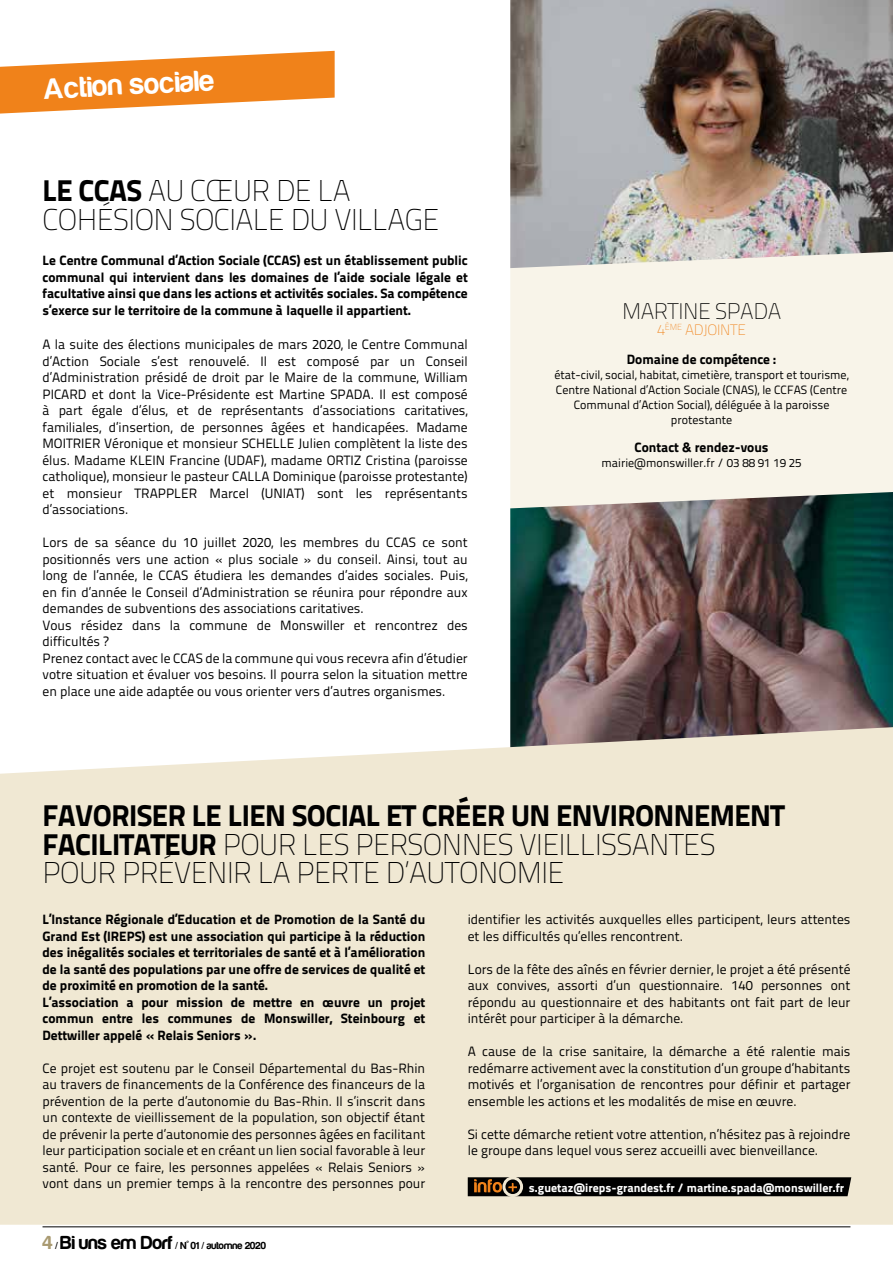
<style>
.page{position:relative;width:893px;height:1263px;background:#fff}
.page>*{position:absolute;margin:0;border:0;box-sizing:border-box;transform-origin:0 0}
.t1{font:30px/28.5px "Titillium Text 25 L 1 wt";letter-spacing:-.02em;color:#000}
.t2{font:30px "Titillium Text 25 L 999 wt";letter-spacing:-.02em;color:#000}
.t3{font:30px "Harabara";color:#fff}
.t4{font:22.5px "Titillium Text 25 L 1 wt";letter-spacing:-.02em;color:#000}
.t5{font:15px "Titillium Text 25 L 1 wt";letter-spacing:-.02em;color:#f0821a}
.t6{font:13.5px/16.5px "Titillium Text 25 L 400 wt";color:#000;text-align:justify}
.t7{font:13.5px/16.5px "Titillium Text 25 L 999 wt";color:#000;text-align:justify}
.t8{font:12px/15px "Titillium Text 25 L 400 wt";color:#000;text-align:center}
.t9{font:12px "Titillium Text 25 L 999 wt";color:#fff}
.t10{font:10.5px "Harabara";color:#000}
.s1{font-family:"Titillium Text 25 L 999 wt"}
.s2{font-size:19.5px;color:#a99a71}
.s3{font-size:19.5px}
</style>
<div class="page">
<hr style="left:43px;top:1226px;width:807px;height:1px;background:#000">
<svg style="left:0;top:51px;width:335px;height:63px"></svg>
<div style="left:510px;top:268px;width:383px;height:224px;background:#f8f4e9"></div>
<img style="left:510px;top:0;width:383px;height:268px">
<img style="left:510px;top:492px;width:383px;height:235px">
<div style="left:0;top:727px;width:893px;height:498px;background:#f0e8d3"></div>
<svg style="left:468px;top:1177px;width:383px;height:19px;background:#0c0905"></svg>
<div style="left:502px;top:1176px;width:21px;height:21px;border:3px solid #f0e8d3;border-radius:50%"></div>
<h1 class="t3" style="left:43px;top:73px;width:172px;rotate:-3deg">Action sociale</h1>
<h1 class="t1" style="left:43px;top:175px;width:398px"><span class="s1">LE CCAS</span> AU CŒUR DE LA<br>COHÉSION SOCIALE DU VILLAGE</h1>
<p class="t7" style="left:43px;top:251px;width:427px">Le Centre Communal d’Action Sociale (CCAS) est un établissement public communal qui intervient dans les domaines de l’aide sociale légale et facultative ainsi que dans les actions et activités sociales. Sa compétence s’exerce sur le territoire de la commune à laquelle il appartient.</p>
<p class="t6" style="left:43px;top:336px;width:427px">A la suite des élections municipales de mars 2020, le Centre Communal d’Action Sociale s’est renouvelé. Il est composé par un Conseil d’Administration présidé de droit par le Maire de la commune, William PICARD et dont la Vice-Présidente est Martine SPADA. Il est composé à part égale d’élus, et de représentants d’associations caritatives, familiales, d’insertion, de personnes âgées et handicapées. Madame MOITRIER Véronique et monsieur SCHELLE Julien complètent la liste des élus. Madame KLEIN Francine (UDAF), madame ORTIZ Cristina (paroisse catholique), monsieur le pasteur CALLA Dominique (paroisse protestante) et monsieur TRAPPLER Marcel (UNIAT) sont les représentants d’associations.</p>
<p class="t6" style="left:43px;top:534px;width:427px;text-align:left">Lors de sa séance du 10 juillet 2020, les membres du CCAS ce sont positionnés vers une action « plus sociale » du conseil. Ainsi, tout au long de l’année, le CCAS étudiera les demandes d’aides sociales. Puis, en fin d’année le Conseil d’Administration se réunira pour répondre aux demandes de subventions des associations caritatives.<br>Vous résidez dans la commune de Monswiller et rencontrez des difficultés ?<br>Prenez contact avec le CCAS de la commune qui vous recevra afin d’étudier votre situation et évaluer vos besoins. Il pourra selon la situation mettre en place une aide adaptée ou vous orienter vers d’autres organismes.</p>
<h2 class="t4" style="left:622px;top:295px;width:161px">MARTINE SPADA</h2>
<p class="t5" style="left:657px;top:319px;width:90px">4<sup>ÈME</sup> ADJOINTE</p>
<p class="t7" style="left:627px;top:350px;width:151px">Domaine de compétence :</p>
<p class="t8" style="left:554px;top:366px;width:296px">état-civil, social, habitat, cimetière, transport et tourisme, Centre National d’Action Sociale (CNAS), le CCFAS (Centre Communal d’Action Social), déléguée à la paroisse protestante</p>
<p class="t7" style="left:635px;top:438px;width:136px">Contact &amp; rendez-vous</p>
<p class="t8" style="left:602px;top:455px;width:202px">mairie@monswiller.fr / 03 88 91 19 25</p>
<h1 class="t2" style="left:43px;top:792px;width:744px">FAVORISER LE LIEN SOCIAL ET CRÉER UN ENVIRONNEMENT</h1>
<h1 class="t1" style="left:43px;top:828px;width:675px"><span class="s1">FACILITATEUR</span> POUR LES PERSONNES VIEILLISSANTES<br>POUR PRÉVENIR LA PERTE D’AUTONOMIE</h1>
<p class="t7" style="left:43px;top:910px;width:384px;text-align:left">L’Instance Régionale d’Education et de Promotion de la Santé du Grand Est (IREPS) est une association qui participe à la réduction des inégalités sociales et territoriales de santé et à l’amélioration de la santé des populations par une offre de services de qualité et de proximité en promotion de la santé.<br>L’association a pour mission de mettre en œuvre un projet commun entre les communes de Monswiller, Steinbourg et Dettwiller appelé « Relais Seniors ».</p>
<p class="t6" style="left:43px;top:1059px;width:384px">Ce projet est soutenu par le Conseil Départemental du Bas-Rhin au travers de financements de la Conférence des financeurs de la prévention de la perte d’autonomie du Bas-Rhin. Il s’inscrit dans un contexte de vieillissement de la population, son objectif étant de prévenir la perte d’autonomie des personnes âgées en facilitant leur participation sociale et en créant un lien social favorable à leur santé. Pour ce faire, les personnes appelées « Relais Seniors » vont dans un premier temps à la rencontre des personnes pour</p>
<p class="t6" style="left:468px;top:911px;width:384px">identifier les activités auxquelles elles participent, leurs attentes et les difficultés qu’elles rencontrent.</p>
<p class="t6" style="left:468px;top:960px;width:384px">Lors de la fête des aînés en février dernier, le projet a été présenté aux convives, assorti d’un questionnaire. 140 personnes ont répondu au questionnaire et des habitants ont fait part de leur intérêt pour participer à la démarche.</p>
<p class="t6" style="left:468px;top:1043px;width:384px">A cause de la crise sanitaire, la démarche a été ralentie mais redémarre activement avec la constitution d’un groupe d’habitants motivés et l’organisation de rencontres pour définir et partager ensemble les actions et les modalités de mise en œuvre.</p>
<p class="t6" style="left:468px;top:1125px;width:384px">Si cette démarche retient votre attention, n’hésitez pas à rejoindre le groupe dans lequel vous serez accueilli avec bienveillance.</p>
<p class="t9" style="left:529px;top:1178px;width:317px">s.guetaz@ireps-grandest.fr / martine.spada@monswiller.fr</p>
<p class="t10" style="left:43px;top:1240px;width:225px"><span class="s2">4</span> / <span class="s3">Bi uns em Dorf</span> / N<sup>°</sup> 01 / automne 2020</p>
</div>
